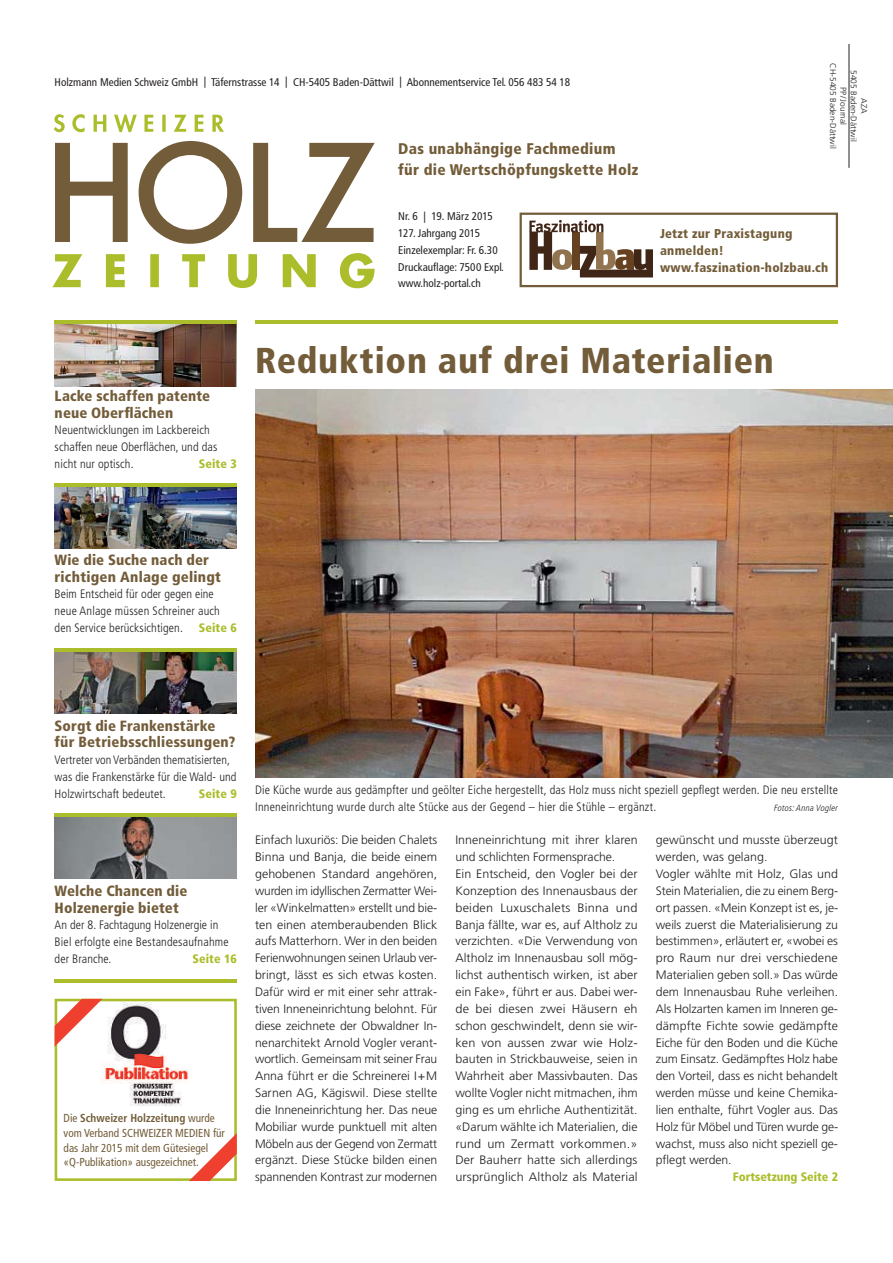
<style>
.page{position:relative;width:893px;height:1263px;background:#fff}
.page>*{position:absolute;margin:0;border:0;box-sizing:border-box;transform-origin:0 0}
.t1{font:900 condensed 36px "Frutiger LT Com";letter-spacing:.02em;color:#735c39}
.t2{font:900 condensed 15.45px/21.9px "Frutiger LT Com";letter-spacing:.02em;color:#735c39}
.t3{font:900 condensed 14.85px/16.8px "Frutiger LT Com";letter-spacing:.01em;color:#735c39}
.t4{font:900 condensed 12.9px/16.8px "Frutiger LT Com";letter-spacing:.02em;color:#735c39}
.t5{font:300 12.15px/16.8px "Frutiger LT Com";letter-spacing:.005em;color:#231f20}
.t6{font:300 condensed 12.15px/16.8px "Frutiger LT Com";letter-spacing:.01em;color:#231f20}
.t7{font:900 condensed 12.15px "Frutiger LT Com";letter-spacing:.01em;color:#abbd2b}
.t8{font:condensed 11.55px/14.9px "Frutiger";color:#735c39}
.t9{font:condensed 11.25px/16.6px "Frutiger LT Com";color:#231f20}
.t10{font:italic 300 condensed 9px "Frutiger LT Com";letter-spacing:.02em;color:#231f20}
.t11{font:300 8.4px/10.4px "Frutiger LT Com";color:#231f20;text-align:center}
.s1{font-weight:700}
</style>
<div class="page">
<hr style="left:849px;top:44px;width:1px;height:124px;background:#231f20">
<hr style="left:255px;top:321px;width:583px;height:3px;background:#abbd2b">
<svg style="left:52px;top:114px;width:323px;height:174px"></svg>
<img style="left:255px;top:390px;width:638px;height:387px">
<img style="left:55px;top:324px;width:182px;height:62px">
<hr style="left:55px;top:321px;width:182px;height:3px;background:#abbd2b">
<img style="left:55px;top:487px;width:182px;height:62px">
<hr style="left:55px;top:483px;width:182px;height:4px;background:#abbd2b">
<img style="left:55px;top:652px;width:182px;height:62px">
<hr style="left:55px;top:648px;width:182px;height:4px;background:#abbd2b">
<img style="left:55px;top:817px;width:182px;height:62px">
<hr style="left:55px;top:813px;width:182px;height:4px;background:#abbd2b">
<div style="left:519px;top:213px;width:319px;height:74px;border:2px solid #735c39"></div>
<svg style="left:529px;top:220px;width:124px;height:57px"></svg>
<hr style="left:55px;top:979px;width:182px;height:4px;background:#abbd2b">
<svg style="left:55px;top:999px;width:182px;height:182px"></svg>
<p class="t9" style="left:55px;top:74px;width:517px">Holzmann Medien Schweiz GmbH | Täfernstrasse 14 | CH-5405 Baden-Dättwil | Abonnementservice Tel. 056 483 54 18</p>
<p class="t2" style="left:398px;top:139px;width:241px">Das unabhängige Fachmedium für die Wertschöpfungskette Holz</p>
<p class="t9" style="left:398px;top:209px;width:107px">Nr. 6 | 19. März 2015<br>127. Jahrgang 2015<br>Einzelexemplar: Fr. 6.30<br>Druckauflage: 7500 Expl. www.holz-portal.ch</p>
<p class="t11" style="left:868px;top:63px;width:87px;rotate:90deg">AZA<br>5405 Baden-Dättwil<br>PP/Journal<br>CH-5405 Baden-Dättwil</p>
<p class="t4" style="left:660px;top:226px;width:170px">Jetzt zur Praxistagung anmelden! www.faszination-holzbau.ch</p>
<p class="t3" style="left:55px;top:388px;width:157px">Lacke schaffen patente neue Oberflächen</p>
<p class="t6" style="left:55px;top:423px;width:164px">Neuentwicklungen im Lackbereich schaffen neue Oberflächen, und das nicht nur optisch.</p>
<p class="t7" style="left:199px;top:459px;width:40px">Seite 3</p>
<h1 class="t1" style="left:255px;top:346px;width:520px">Reduktion auf drei Materialien</h1>
<p class="t3" style="left:55px;top:552px;width:168px">Wie die Suche nach der richtigen Anlage gelingt</p>
<p class="t6" style="left:55px;top:587px;width:167px">Beim Entscheid für oder gegen eine neue Anlage müssen Schreiner auch den Service berücksichtigen.</p>
<p class="t7" style="left:199px;top:623px;width:40px">Seite 6</p>
<p class="t3" style="left:55px;top:718px;width:182px">Sorgt die Frankenstärke für Betriebsschliessungen?</p>
<p class="t6" style="left:55px;top:753px;width:183px">Vertreter von Verbänden thematisierten, was die Frankenstärke für die Wald- und<br>Holzwirtschaft bedeutet.</p>
<p class="t7" style="left:199px;top:789px;width:40px">Seite 9</p>
<p class="t6" style="left:255px;top:782px;width:584px">Die Küche wurde aus gedämpfter und geölter Eiche hergestellt, das Holz muss nicht speziell gepflegt werden. Die neu erstellte<br>Inneneinrichtung wurde durch alte Stücke aus der Gegend – hier die Stühle – ergänzt.</p>
<p class="t10" style="left:774px;top:802px;width:65px">Fotos: Anna Vogler</p>
<p class="t3" style="left:55px;top:883px;width:134px">Welche Chancen die<br>Holzenergie bietet</p>
<p class="t6" style="left:55px;top:918px;width:175px">An der 8. Fachtagung Holzenergie in<br>Biel erfolgte eine Bestandesaufnahme der Branche.</p>
<p class="t7" style="left:192px;top:954px;width:46px">Seite 16</p>
<p class="t8" style="left:64px;top:1112px;width:163px">Die <span class="s1">Schweizer Holzzeitung</span> wurde vom Verband SCHWEIZER MEDIEN für das Jahr 2015 mit dem Gütesiegel «Q-Publikation» ausgezeichnet.</p>
<p class="t5" style="left:255px;top:833px;width:184px;text-align:justify">Einfach luxuriös: Die beiden Chalets Binna und Banja, die beide einem gehobenen Standard angehören, wurden im idyllischen Zermatter Wei&shy;ler «Winkelmatten» erstellt und bie&shy;ten einen atemberaubenden Blick aufs Matterhorn. Wer in den beiden Ferienwohnungen seinen Urlaub ver&shy;bringt, lässt es sich etwas kosten.<br>Dafür wird er mit einer sehr attrak&shy;tiven Inneneinrichtung belohnt. Für diese zeichnete der Obwaldner In&shy;nenarchitekt Arnold Vogler verant&shy;wortlich. Gemeinsam mit seiner Frau Anna führt er die Schreinerei I+M Sarnen AG, Kägiswil. Diese stellte die Inneneinrichtung her. Das neue Mobiliar wurde punktuell mit alten Möbeln aus der Gegend von Zermatt ergänzt. Diese Stücke bilden einen spannenden Kontrast zur modernen</p>
<p class="t5" style="left:455px;top:833px;width:184px">Inneneinrichtung mit ihrer klaren und schlichten Formensprache.<br>Ein Entscheid, den Vogler bei der Konzeption des Innenausbaus der beiden Luxuschalets Binna und Banja fällte, war es, auf Altholz zu verzichten. «Die Verwendung von Altholz im Innenausbau soll mög&shy;lichst authentisch wirken, ist aber ein Fake», führt er aus. Dabei wer&shy;de bei diesen zwei Häusern eh schon geschwindelt, denn sie wir&shy;ken von aussen zwar wie Holz&shy;bauten in Strickbauweise, seien in Wahrheit aber Massivbauten. Das wollte Vogler nicht mitmachen, ihm ging es um ehrliche Authentizität. «Darum wählte ich Materialien, die rund um Zermatt vorkommen.» Der Bauherr hatte sich allerdings ursprünglich Altholz als Material</p>
<p class="t5" style="left:656px;top:833px;width:184px">gewünscht und musste überzeugt werden, was gelang.<br>Vogler wählte mit Holz, Glas und<br>Stein Materialien, die zu einem Berg&shy;ort passen. «Mein Konzept ist es, je&shy;weils zuerst die Materialisierung zu bestimmen», erläutert er, «wobei es pro Raum nur drei verschiedene<br>Materialien geben soll.» Das würde dem Innenausbau Ruhe verleihen.<br>Als Holzarten kamen im Inneren ge&shy;dämpfte Fichte sowie gedämpfte<br>Eiche für den Boden und die Küche zum Einsatz. Gedämpftes Holz habe den Vorteil, dass es nicht behandelt werden müsse und keine Chemika&shy;lien enthalte, führt Vogler aus. Das<br>Holz für Möbel und Türen wurde ge&shy;wachst, muss also nicht speziell ge&shy;pflegt werden.</p>
<p class="t7" style="left:733px;top:1172px;width:107px">Fortsetzung Seite 2</p>
</div>
